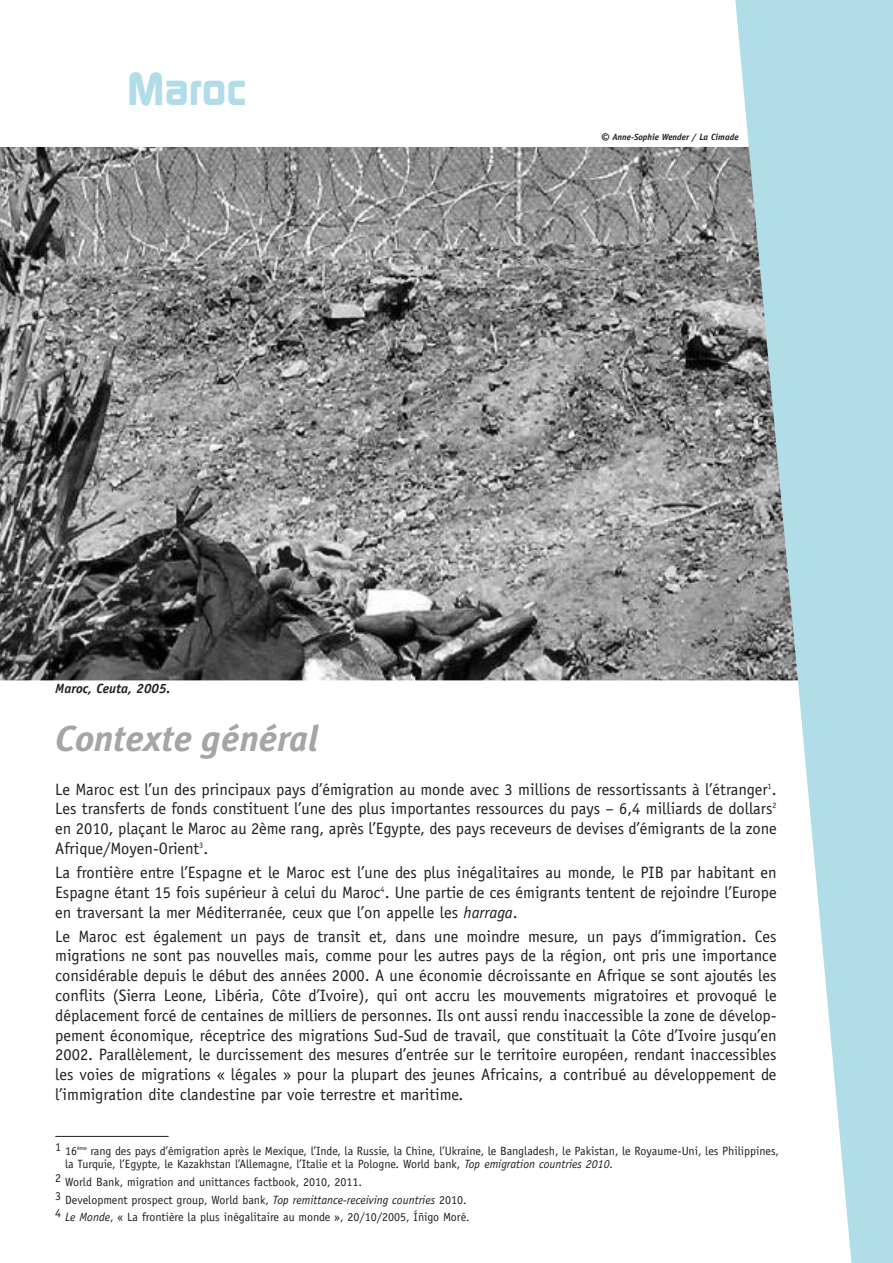
<style>
.page{position:relative;width:893px;height:1263px;background:#fff}
.page>*{position:absolute;margin:0;border:0;box-sizing:border-box;transform-origin:0 0}
.t1{font:700 45px "Digital";color:#b1dde9}
.t2{font:italic 700 36px "Meta Plus";color:#a6a5a6}
.t3{font:16.5px/19.8px "Officina Sans";color:#201e21;text-align:justify}
.t4{font:italic 700 13.5px "Officina Sans";color:#201e21}
.t5{font:12px/17.7px "Officina Sans";color:#201e21}
.t6{font:italic 700 9px "Officina Sans";color:#201e21}
.s1{font-family:"Myriad Pro";font-weight:900;font-style:normal;font-size:12px}
.s2{font-style:italic}
</style>
<div class="page">
<img style="left:0;top:147px;width:731px;height:533px">
<hr style="left:55px;top:1136px;width:114px;height:1px;background:#201e21">
<svg style="left:731px;top:0;width:162px;height:1263px;fill:#b1dde9"></svg>
<h1 class="t1" style="left:128px;top:73px;width:120px">Maroc</h1>
<p class="t4" style="left:55px;top:683px;width:117px">Maroc, Ceuta, 2005.</p>
<p class="t6" style="left:602px;top:133px;width:138px"><span class="s1">©</span> Anne-Sophie Wender / La Cimade</p>
<h2 class="t2" style="left:55px;top:718px;width:265px">Contexte général</h2>
<p class="t3" style="left:55px;top:780px;width:723px">Le Maroc est l’un des principaux pays d’émigration au monde avec 3 millions de ressortissants à l’étranger<sup>1</sup>.<br>Les transferts de fonds constituent l’une des plus importantes ressources du pays – 6,4 milliards de dollars<sup>2 </sup>en 2010, plaçant le Maroc au 2ème rang, après l’Egypte, des pays receveurs de devises d’émigrants de la zone Afrique/Moyen-Orient<sup>3</sup>.</p>
<p class="t3" style="left:55px;top:864px;width:723px">La frontière entre l’Espagne et le Maroc est l’une des plus inégalitaires au monde, le PIB par habitant en Espagne étant 15 fois supérieur à celui du Maroc<sup>4</sup>. Une partie de ces émigrants tentent de rejoindre l’Europe en traversant la mer Méditerranée, ceux que l’on appelle les <span class="s2">harraga</span>.</p>
<p class="t3" style="left:55px;top:927px;width:723px">Le Maroc est également un pays de transit et, dans une moindre mesure, un pays d’immigration. Ces migrations ne sont pas nouvelles mais, comme pour les autres pays de la région, ont pris une importance considérable depuis le début des années 2000. A une économie décroissante en Afrique se sont ajoutés les conflits (Sierra Leone, Libéria, Côte d’Ivoire), qui ont accru les mouvements migratoires et provoqué le déplacement forcé de centaines de milliers de personnes. Ils ont aussi rendu inaccessible la zone de dévelop&shy;pement économique, réceptrice des migrations Sud-Sud de travail, que constituait la Côte d’Ivoire jusqu’en 2002. Parallèlement, le durcissement des mesures d’entrée sur le territoire européen, rendant inaccessibles les voies de migrations « légales » pour la plupart des jeunes Africains, a contribué au développement de l’immigration dite clandestine par voie terrestre et maritime.</p>
<p class="t5" style="left:65px;top:1145px;width:715px;line-height:13.5px;text-indent:-10px">1 16<sup>ème</sup> rang des pays d’émigration après le Mexique, l’Inde, la Russie, la Chine, l’Ukraine, le Bangladesh, le Pakistan, le Royaume-Uni, les Philippines, la Turquie, l’Egypte, le Kazakhstan l’Allemagne, l’Italie et la Pologne. World bank, <span class="s2">Top emigration countries 2010.</span></p>
<p class="t5" style="left:55px;top:1174px;width:416px">2 World Bank, migration and unittances factbook, 2010, 2011.<br>3 Development prospect group, World bank, <span class="s2">Top remittance-receiving countries</span> 2010.<br>4 <span class="s2">Le Monde</span>, « La frontière la plus inégalitaire au monde », 20/10/2005, Íñigo Moré.</p>
</div>
